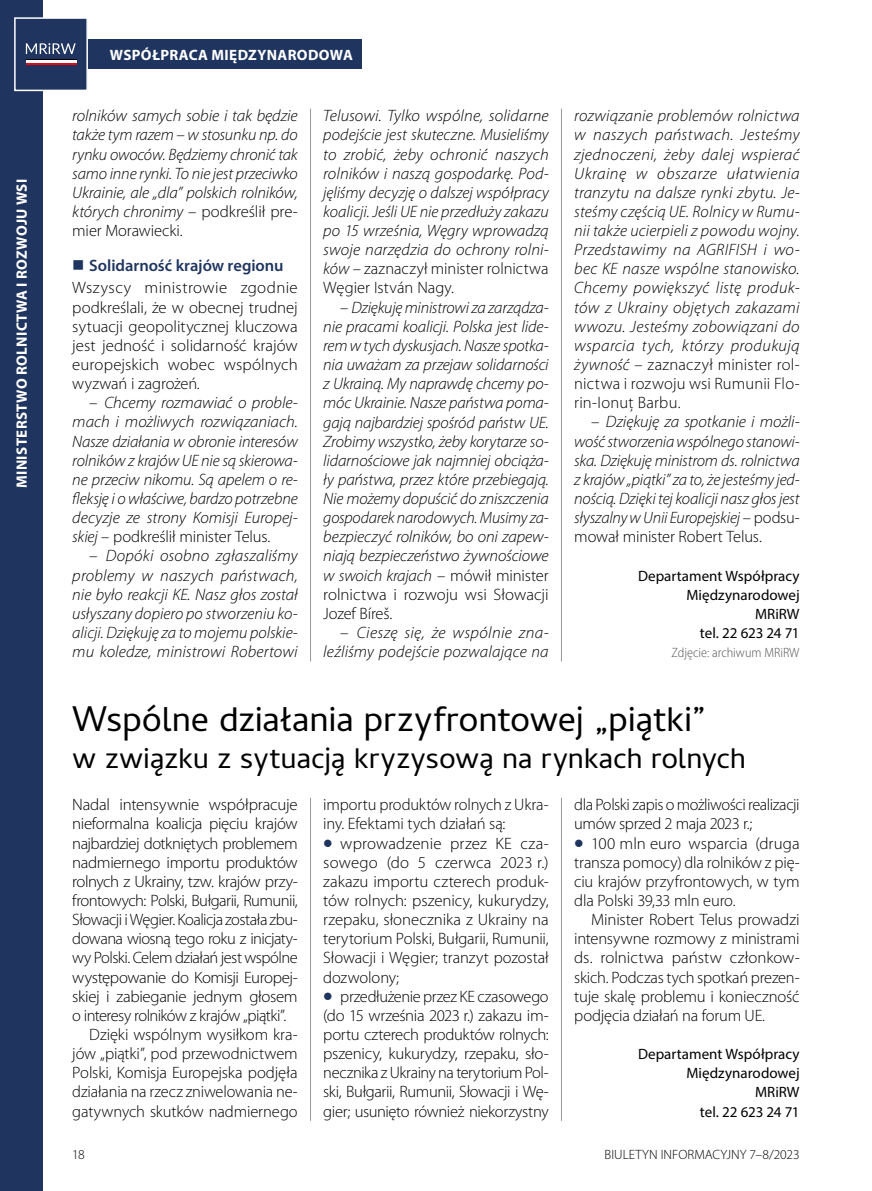
<style>
.page{position:relative;width:872px;height:1191px;background:#fff}
.page>*{position:absolute;margin:0;border:0;box-sizing:border-box;transform-origin:0 0}
.t1{font:36px "Cambay";letter-spacing:-.005em;color:#000}
.t2{font:30px "Cambay";letter-spacing:-.005em;color:#000}
.t3{font:italic 300 16.5px/19.2px "Myriad Pro";color:#000;text-align:justify}
.t4{font:300 16.5px/19.2px "Myriad Pro";letter-spacing:-.015em;color:#000;text-align:justify}
.t5{font:300 16.5px "Myriad Pro";letter-spacing:-.035em;color:#000}
.t6{font:600 16.5px "Myriad Pro";color:#1f3560}
.t7{font:15px/19.2px "Myriad Pro";color:#000;text-align:right}
.t8{font:700 15px "Myriad Pro";letter-spacing:.025em;color:#fff}
.t9{font:300 13.5px "Myriad Pro";color:#000}
.t10{font:300 semi-condensed 13.5px "Myriad Pro";color:#575756}
.s1{font-style:normal}
</style>
<div class="page">
<hr style="left:310px;top:798px;width:1px;height:322px;background:#9d9d9c">
<hr style="left:561px;top:798px;width:1px;height:322px;background:#9d9d9c">
<hr style="left:310px;top:109px;width:1px;height:552px;background:#9d9d9c">
<hr style="left:561px;top:109px;width:1px;height:552px;background:#9d9d9c">
<div style="left:0;top:0;width:43px;height:1191px;background:#1f3560"></div>
<div style="left:43px;top:39px;width:318px;height:30px;background:#1f3560"></div>
<div style="left:15px;top:18px;width:72px;height:72px;background:#1f3560"></div>
<hr style="left:26px;top:63px;width:50px;height:2px;background:#e30613">
<hr style="left:26px;top:60px;width:50px;height:3px;background:#fff">
<hr style="left:26px;top:60px;width:50px;height:1px;background:#000">
<svg style="left:26px;top:43px;width:50px;height:11px"></svg>
<div style="left:14px;top:17px;width:74px;height:74px;border:2px solid #fff"></div>
<p class="t8" style="left:12px;top:488px;width:311px;rotate:-90deg">MINISTERSTWO ROLNICTWA I ROZWOJU WSI</p>
<p class="t8" style="left:110px;top:45px;width:244px">WSPÓŁPRACA MIĘDZYNARODOWA</p>
<p class="t3" style="left:72px;top:107px;width:227px">rolników samych sobie i tak będzie także tym razem – w stosunku np. do rynku owoców. Będziemy chronić tak samo inne rynki. To nie jest przeciwko Ukrainie, ale „dla” polskich rolników, których chronimy <span class="s1">– podkreślił pre&shy;mier Morawiecki.</span></p>
<p class="t6" style="left:89px;top:255px;width:196px">Solidarność krajów regionu</p>
<p class="t4" style="left:72px;top:279px;width:227px">Wszyscy ministrowie zgodnie podkreślali, że w obecnej trudnej sytuacji geopolitycznej kluczowa jest jedność i solidarność krajów europejskich wobec wspólnych wyzwań i zagrożeń.</p>
<p class="t3" style="left:72px;top:394px;width:227px;text-indent:17px"><span class="s1">–</span> Chcemy rozmawiać o proble&shy;mach i możliwych rozwiązaniach.<br>Nasze działania w obronie interesów rolników z krajów UE nie są skierowa&shy;ne przeciw nikomu. Są apelem o re&shy;fleksję i o właściwe, bardzo potrzebne decyzje ze strony Komisji Europej&shy;skiej <span class="s1">– podkreślił minister Telus.</span></p>
<p class="t3" style="left:72px;top:547px;width:227px;text-indent:17px"><span class="s1">–</span> Dopóki osobno zgłaszaliśmy problemy w naszych państwach, nie było reakcji KE. Nasz głos został usłyszany dopiero po stworzeniu ko&shy;alicji. Dziękuję za to mojemu polskie&shy;mu koledze, ministrowi Robertowi</p>
<p class="t3" style="left:323px;top:107px;width:227px">Telusowi. Tylko wspólne, solidarne podejście jest skuteczne. Musieliśmy to zrobić, żeby ochronić naszych rolników i naszą gospodarkę. Pod&shy;jęliśmy decyzję o dalszej współpracy koalicji. Jeśli UE nie przedłuży zakazu po 15 września, Węgry wprowadzą swoje narzędzia do ochrony rolni&shy;ków <span class="s1">– zaznaczył minister rolnictwa Węgier István Nagy.</span></p>
<p class="t3" style="left:323px;top:298px;width:227px;text-indent:17px"><span class="s1">–</span> Dziękuję ministrowi za zarządza&shy;nie pracami koalicji. Polska jest lide&shy;rem wtych dyskusjach. Nasze spotka&shy;nia uważam za przejaw solidarności z Ukrainą. My naprawdę chcemy po&shy;móc Ukrainie. Nasze państwa poma&shy;gają najbardziej spośród państw UE.<br>Zrobimy wszystko, żeby korytarze so&shy;lidarnościowe jak najmniej obciąża&shy;ły państwa, przez które przebiegają.<br>Nie możemy dopuścić do zniszczenia gospodarek narodowych. Musimy za&shy;bezpieczyć rolników, bo oni zapew&shy;niają bezpieczeństwo żywnościowe w swoich krajach <span class="s1">– mówił minister rolnictwa i rozwoju wsi Słowacji Jozef Bíreš.</span></p>
<p class="t3" style="left:323px;top:623px;width:227px;text-align:right"><span class="s1">–</span> Cieszę się, że wspólnie zna&shy;leźliśmy podejście pozwalające na</p>
<p class="t3" style="left:574px;top:107px;width:227px">rozwiązanie problemów rolnictwa w naszych państwach. Jesteśmy zjednoczeni, żeby dalej wspierać Ukrainę w obszarze ułatwienia tranzytu na dalsze rynki zbytu. Je&shy;steśmy częścią UE. Rolnicy w Rumu&shy;nii także ucierpieli z powodu wojny.<br>Przedstawimy na AGRIFISH i wo&shy;bec KE nasze wspólne stanowisko.<br>Chcemy powiększyć listę produk&shy;tów z Ukrainy objętych zakazami wwozu. Jesteśmy zobowiązani do wsparcia tych, którzy produkują żywność <span class="s1">– zaznaczył minister rol&shy;nictwa i rozwoju wsi Rumunii Flo&shy;rin-Ionuț Barbu.</span></p>
<p class="t3" style="left:574px;top:413px;width:227px;text-indent:17px"><span class="s1">–</span> Dziękuję za spotkanie i możli&shy;wość stworzenia wspólnego stanowi&shy;ska. Dziękuję ministrom ds. rolnictwa z krajów „piątki” za to, że jesteśmy jed&shy;nością. Dzięki tej koalicji nasz głos jest słyszalny wUnii Europejskiej <span class="s1">– podsu&shy;mował minister Robert Telus.</span></p>
<p class="t7" style="left:638px;top:566px;width:163px">Departament Współpracy<br>Międzynarodowej<br>MRiRW<br>tel. 22 623 24 71</p>
<p class="t10" style="left:671px;top:645px;width:130px">Zdjęcie: archiwum MRiRW</p>
<h1 class="t1" style="left:72px;top:697px;width:634px">Wspólne działania przyfrontowej „piątki”</h1>
<h2 class="t2" style="left:72px;top:740px;width:675px">w związku z sytuacją kryzysową na rynkach rolnych</h2>
<p class="t4" style="left:72px;top:795px;width:227px">Nadal intensywnie współpracuje</p>
<p class="t4" style="left:72px;top:814px;width:227px">nieformalna koalicja pięciu krajów</p>
<p class="t4" style="left:72px;top:833px;width:227px">najbardziej dotkniętych problemem</p>
<p class="t4" style="left:72px;top:853px;width:227px">nadmiernego importu produktów</p>
<p class="t4" style="left:72px;top:872px;width:227px">rolnych z Ukrainy, tzw. krajów przy-</p>
<p class="t5" style="left:72px;top:891px;width:227px">frontowych: Polski, Bułgarii, Rumunii,</p>
<p class="t4" style="left:72px;top:910px;width:227px">Słowacji i Węgier. Koalicja została zbu-</p>
<p class="t5" style="left:72px;top:929px;width:227px">dowana wiosną tego roku z inicjaty-</p>
<p class="t4" style="left:72px;top:948px;width:227px">wy Polski. Celem działań jest wspólne</p>
<p class="t4" style="left:72px;top:967px;width:227px">występowanie do Komisji Europej-</p>
<p class="t4" style="left:72px;top:987px;width:227px">skiej i zabieganie jednym głosem</p>
<p class="t5" style="left:72px;top:1006px;width:215px">o interesy rolników z krajów „piątki”.</p>
<p class="t4" style="left:89px;top:1025px;width:210px">Dzięki wspólnym wysiłkom kra-</p>
<p class="t4" style="left:72px;top:1044px;width:227px">jów „piątki”, pod przewodnictwem</p>
<p class="t4" style="left:72px;top:1063px;width:227px">Polski, Komisja Europejska podjęła</p>
<p class="t4" style="left:72px;top:1082px;width:227px">działania na rzecz zniwelowania ne-</p>
<p class="t4" style="left:72px;top:1101px;width:227px">gatywnych skutków nadmiernego</p>
<p class="t4" style="left:323px;top:795px;width:227px">importu produktów rolnych z Ukra&shy;iny. Efektami tych działań są:</p>
<p class="t4" style="left:323px;top:833px;width:227px;text-indent:17px">wprowadzenie przez KE cza&shy;sowego (do 5 czerwca 2023 r.) zakazu importu czterech produk&shy;tów rolnych: pszenicy, kukurydzy, rzepaku, słonecznika z Ukrainy na terytorium Polski, Bułgarii, Rumunii, Słowacji i Węgier; tranzyt pozostał dozwolony;</p>
<p class="t4" style="left:323px;top:987px;width:227px;text-indent:17px">przedłużenie przez KE czasowego (do 15 września 2023 r.) zakazu im&shy;portu czterech produktów rolnych: pszenicy, kukurydzy, rzepaku, sło&shy;necznika z Ukrainy na terytorium Pol&shy;ski, Bułgarii, Rumunii, Słowacji i Wę&shy;gier; usunięto również niekorzystny</p>
<p class="t4" style="left:574px;top:795px;width:227px">dla Polski zapis o możliwości realizacji umów sprzed 2 maja 2023 r.;</p>
<p class="t4" style="left:574px;top:833px;width:227px;text-indent:17px">100 mln euro wsparcia (druga transza pomocy) dla rolników z pię&shy;ciu krajów przyfrontowych, w tym dla Polski 39,33 mln euro.</p>
<p class="t4" style="left:574px;top:910px;width:227px;text-indent:17px">Minister Robert Telus prowadzi intensywne rozmowy z ministrami ds. rolnictwa państw członkow&shy;skich. Podczas tych spotkań prezen&shy;tuje skalę problemu i konieczność podjęcia działań na forum UE.</p>
<p class="t7" style="left:638px;top:1044px;width:163px">Departament Współpracy<br>Międzynarodowej<br>MRiRW<br>tel. 22 623 24 71</p>
<p class="t9" style="left:72px;top:1146px;width:14px">18</p>
<p class="t9" style="left:604px;top:1146px;width:196px">BIULETYN INFORMACYJNY 7–8/2023</p>
</div>
